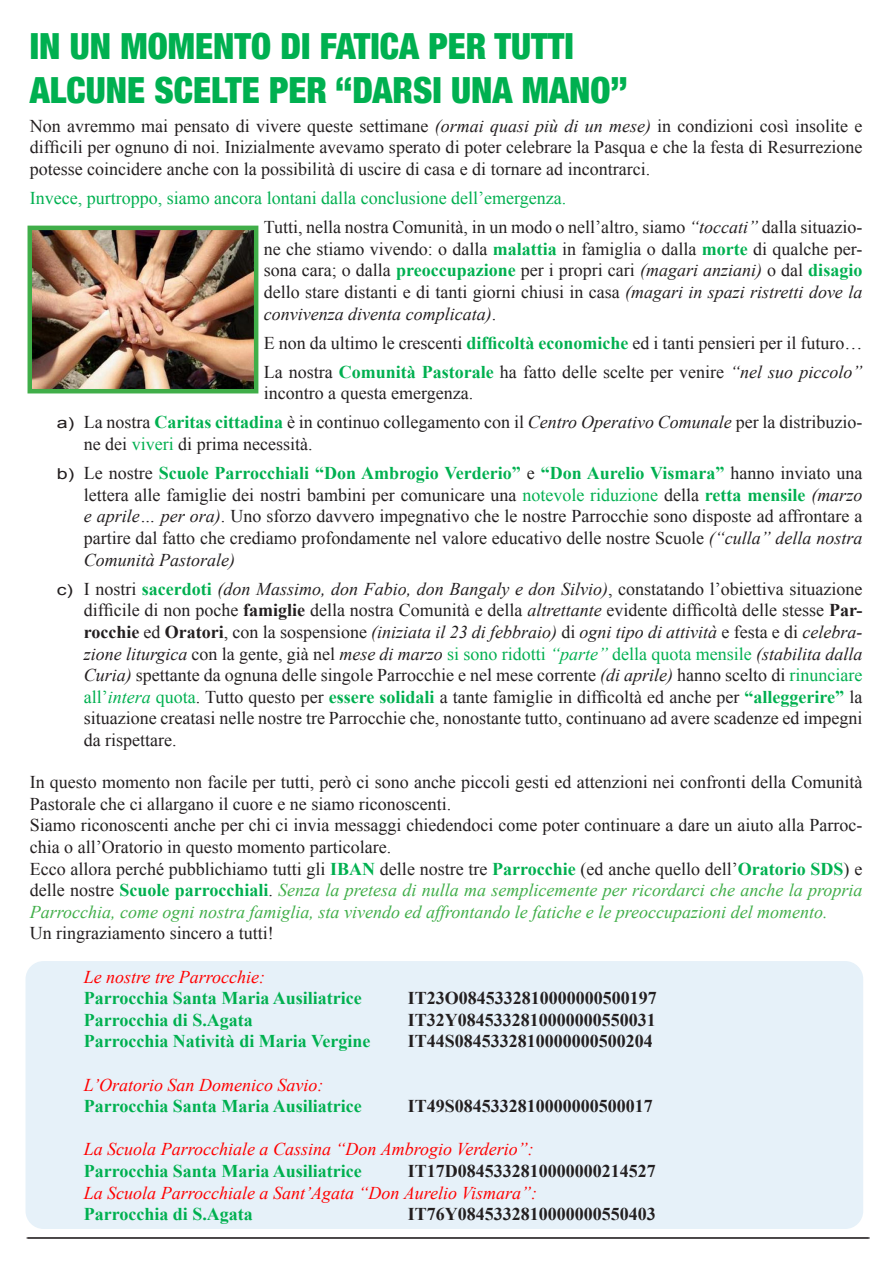
<style>
.page{position:relative;width:893px;height:1263px;background:#fff}
.page>*{position:absolute;margin:0;border:0;box-sizing:border-box;transform-origin:0 0}
.Normal__Web{font:900 condensed 36px "Helvetica Neue";color:#00b050}
.Normal__Web-2{font:18px/21.6px "Times New Roman";color:#231f20;text-align:justify}
.Normal__Web-3{font:italic 18px/21.6px "Times New Roman";color:#40ae49;text-align:justify}
.Normal__Web-4{font:700 18px "Times New Roman";color:#00b050}
.Normal__Web-5{font:700 18px "Times New Roman";color:#231f20}
.Normal__Web-6{font:italic 18px "Times New Roman";color:#f00}
.Normal__Web-7{font:18px "Times New Roman";color:#00b050}
.s1{font-style:italic}
.s2{font-weight:700;color:#00b050}
.s3{font-family:"Arial";font-size:15px}
.s4{color:#00b050}
.s5{font-weight:700}
.s6{font-style:italic;color:#00b050}
.s7{font-style:normal;color:#231f20}
.s8{font-weight:700;font-style:normal;color:#00b050}
</style>
<div class="page">
<div style="left:26px;top:961px;width:837px;height:268px;background:#e6f1f9;border-radius:18px"></div>
<hr style="left:27px;top:1237px;width:841px;height:1px;background:#231f20">
<hr style="left:28px;top:1237px;width:842px;height:1px;background:#231f20">
<img style="left:33px;top:231px;width:220px;height:157px">
<div style="left:28px;top:226px;width:230px;height:167px;border:4px solid #40ae49"></div>
<p class="Normal__Web" style="left:30px;top:17px;width:546px">IN UN MOMENTO DI FATICA PER TUTTI</p>
<p class="Normal__Web" style="left:30px;top:60px;width:600px">ALCUNE SCELTE PER “DARSI UNA MANO”</p>
<p class="Normal__Web-2" style="left:30px;top:115px;width:834px">Non avremmo mai pensato di vivere queste settimane <span class="s1">(ormai quasi più di un mese)</span> in condizioni così insolite e difficili per ognuno di noi. Inizialmente avevamo sperato di poter celebrare la Pasqua e che la festa di Resurrezione potesse coincidere anche con la possibilità di uscire di casa e di tornare ad incontrarci.</p>
<p class="Normal__Web-7" style="left:30px;top:186px;width:538px">Invece, purtroppo, siamo ancora lontani dalla conclusione dell’emergenza.</p>
<p class="Normal__Web-2" style="left:264px;top:216px;width:600px">Tutti, nella nostra Comunità, in un modo o nell’altro, siamo <span class="s1">“toccati”</span> dalla situazio&shy;ne che stiamo vivendo: o dalla <span class="s2">malattia</span> in famiglia o dalla <span class="s2">morte</span> di qualche per&shy;sona cara; o dalla <span class="s2">preoccupazione</span> per i propri cari <span class="s1">(magari anziani)</span> o dal <span class="s2">disagio </span>dello stare distanti e di tanti giorni chiusi in casa <span class="s1">(magari in spazi ristretti dove la convivenza diventa complicata)</span>.</p>
<p class="Normal__Web-2" style="left:264px;top:332px;width:600px">E non da ultimo le crescenti <span class="s2">difficoltà economiche</span> ed i tanti pensieri per il futuro…</p>
<p class="Normal__Web-2" style="left:264px;top:361px;width:600px">La nostra <span class="s2">Comunità Pastorale</span> ha fatto delle scelte per venire <span class="s1">“nel suo piccolo” </span>incontro a questa emergenza.</p>
<p class="Normal__Web-2" style="left:84px;top:411px;width:780px;text-indent:-27px"><span class="s3">a)</span> La nostra <span class="s2">Caritas cittadina</span> è in continuo collegamento con il <span class="s1">Centro Operativo Comunale</span> per la distribuzio&shy;ne dei <span class="s4">viveri</span> di prima necessità.</p>
<p class="Normal__Web-2" style="left:84px;top:462px;width:780px;text-indent:-27px"><span class="s3">b)</span> Le nostre <span class="s2">Scuole Parrocchiali “Don Ambrogio Verderio”</span> e <span class="s2">“Don Aurelio Vismara”</span> hanno inviato una lettera alle famiglie dei nostri bambini per comunicare una <span class="s4">notevole riduzione</span> della <span class="s2">retta mensile</span> <span class="s1">(marzo e aprile… per ora)</span>. Uno sforzo davvero impegnativo che le nostre Parrocchie sono disposte ad affrontare a partire dal fatto che crediamo profondamente nel valore educativo delle nostre Scuole <span class="s1">(“culla” della nostra Comunità Pastorale)</span></p>
<p class="Normal__Web-2" style="left:84px;top:578px;width:780px;text-indent:-27px"><span class="s3">c)</span> I nostri <span class="s2">sacerdoti</span> <span class="s1">(don Massimo, don Fabio, don Bangaly e don Silvio)</span>, constatando l’obiettiva situazione difficile di non poche <span class="s5">famiglie</span> della nostra Comunità e della <span class="s1">altrettante</span> evidente difficoltà delle stesse <span class="s5">Par&shy;rocchie</span> ed <span class="s5">Oratori</span>, con la sospensione <span class="s1">(iniziata il 23 di febbraio)</span> di <span class="s1">ogni tipo di attività</span> e festa e di <span class="s1">celebra&shy;zione liturgica</span> con la gente, già nel <span class="s1">mese di marzo</span> <span class="s4">si sono ridotti</span> <span class="s6">“parte”</span> <span class="s4">della quota mensile</span> <span class="s1">(stabilita dalla Curia)</span> spettante da ognuna delle singole Parrocchie e nel mese corrente <span class="s1">(di aprile)</span> hanno scelto di <span class="s4">rinunciare all’</span><span class="s6">intera</span> <span class="s4">quota</span>. Tutto questo per <span class="s2">essere solidali</span> a tante famiglie in difficoltà ed anche per <span class="s2">“alleggerire”</span> la situazione creatasi nelle nostre tre Parrocchie che, nonostante tutto, continuano ad avere scadenze ed impegni da rispettare.</p>
<p class="Normal__Web-2" style="left:30px;top:771px;width:834px">In questo momento non facile per tutti, però ci sono anche piccoli gesti ed attenzioni nei confronti della Comunità<br>Pastorale che ci allargano il cuore e ne siamo riconoscenti.</p>
<p class="Normal__Web-2" style="left:30px;top:814px;width:834px">Siamo riconoscenti anche per chi ci invia messaggi chiedendoci come poter continuare a dare un aiuto alla Parroc&shy;chia o all’Oratorio in questo momento particolare.</p>
<p class="Normal__Web-3" style="left:30px;top:857px;width:834px"><span class="s7">Ecco allora perché pubblichiamo tutti gli</span> <span class="s8">IBAN</span> <span class="s7">delle nostre tre</span> <span class="s8">Parrocchie</span> <span class="s7">(ed anche quello dell’</span><span class="s8">Oratorio SDS</span><span class="s7">) e delle nostre</span> <span class="s8">Scuole parrocchiali</span><span class="s7">.</span> Senza la pretesa di nulla ma semplicemente per ricordarci che anche la propria Parrocchia, come ogni nostra famiglia, sta vivendo ed affrontando le fatiche e le preoccupazioni del momento.</p>
<p class="Normal__Web-2" style="left:30px;top:922px;width:245px">Un ringraziamento sincero a tutti!</p>
<p class="Normal__Web-6" style="left:84px;top:964px;width:183px">Le nostre tre Parrocchie:</p>
<p class="Normal__Web-4" style="left:84px;top:986px;width:280px">Parrocchia Santa Maria Ausiliatrice</p>
<p class="Normal__Web-5" style="left:408px;top:986px;width:251px">IT23O0845332810000000500197</p>
<p class="Normal__Web-4" style="left:84px;top:1007px;width:171px">Parrocchia di S.Agata</p>
<p class="Normal__Web-5" style="left:408px;top:1007px;width:250px">IT32Y0845332810000000550031</p>
<p class="Normal__Web-4" style="left:84px;top:1029px;width:288px">Parrocchia Natività di Maria Vergine</p>
<p class="Normal__Web-5" style="left:408px;top:1029px;width:247px">IT44S0845332810000000500204</p>
<p class="Normal__Web-6" style="left:84px;top:1072px;width:241px">L’Oratorio San Domenico Savio:</p>
<p class="Normal__Web-4" style="left:84px;top:1094px;width:280px">Parrocchia Santa Maria Ausiliatrice</p>
<p class="Normal__Web-5" style="left:408px;top:1094px;width:247px">IT49S0845332810000000500017</p>
<p class="Normal__Web-6" style="left:84px;top:1137px;width:452px">La Scuola Parrocchiale a Cassina “Don Ambrogio Verderio”:</p>
<p class="Normal__Web-4" style="left:84px;top:1158px;width:280px">Parrocchia Santa Maria Ausiliatrice</p>
<p class="Normal__Web-5" style="left:408px;top:1158px;width:250px">IT17D0845332810000000214527</p>
<p class="Normal__Web-6" style="left:84px;top:1180px;width:455px">La Scuola Parrocchiale a Sant’Agata “Don Aurelio Vismara”:</p>
<p class="Normal__Web-4" style="left:84px;top:1202px;width:171px">Parrocchia di S.Agata</p>
<p class="Normal__Web-5" style="left:408px;top:1202px;width:250px">IT76Y0845332810000000550403</p>
</div>
